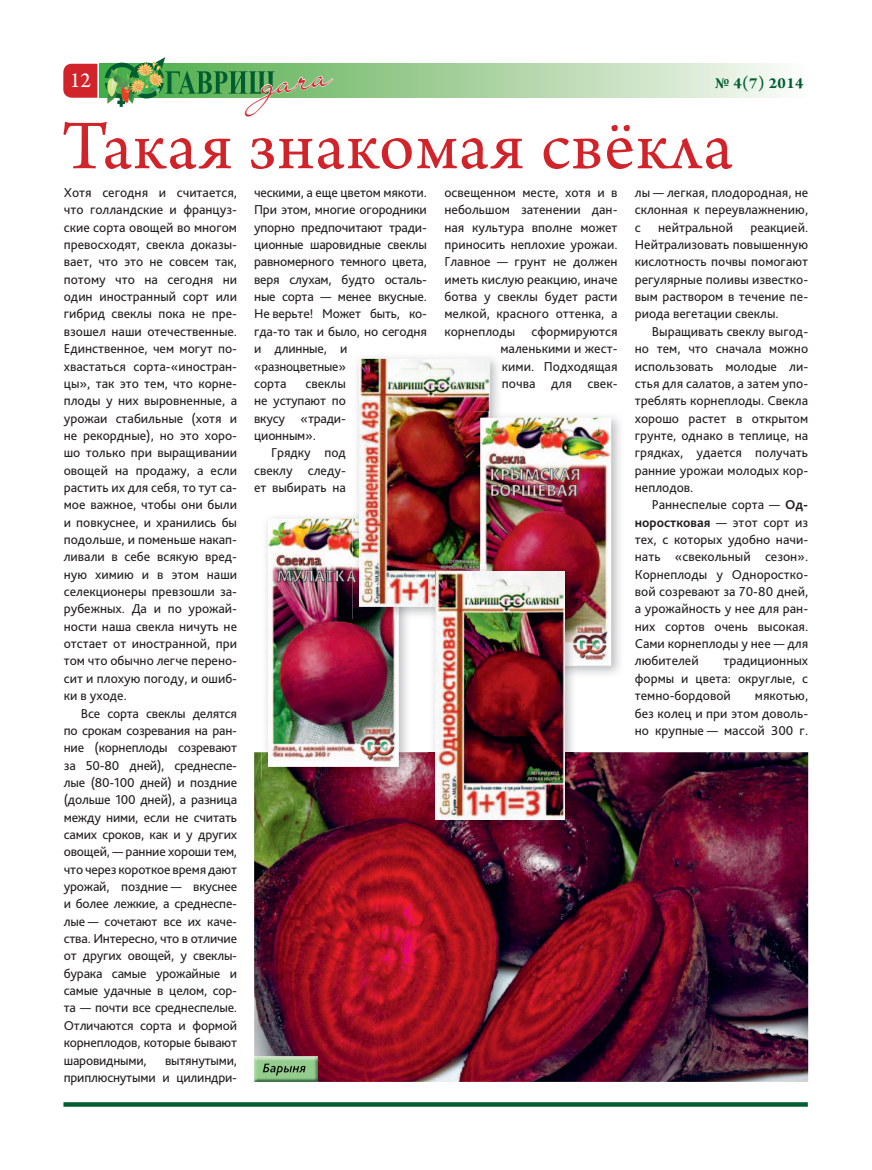
<style>
.page{position:relative;width:872px;height:1170px;background:#fff}
.page>*{position:absolute;margin:0;border:0;box-sizing:border-box;transform-origin:0 0}
.t1{font:73.5px "Arno Pro";letter-spacing:.02em;color:#d1232a}
.t2{font:45px "Liana C";color:#d1232a;scale:.93 1}
.t3{font:22.5px "Arno Pro";color:#fff}
.t4{font:700 16.5px "Arno Pro";color:#005d30}
.t5{font:13.5px/17.4px "Bliss Pro";color:#231f20;text-align:justify}
.s1{color:#fff}
.s2{font-weight:700}
</style>
<div class="page">
<svg style="left:99px;top:64px;width:684px;height:34px;background:#b3d8ac"></svg>
<svg style="left:63px;top:64px;width:34px;height:34px"></svg>
<svg style="left:63px;top:1102px;width:745px;height:4px;background:#0e663b"></svg>
<svg style="left:105px;top:57px;width:169px;height:50px"></svg>
<img style="left:254px;top:752px;width:554px;height:329px">
<img style="left:261px;top:517px;width:150px;height:262px">
<img style="left:268px;top:519px;width:130px;height:247px">
<img style="left:357px;top:357px;width:141px;height:258px">
<img style="left:352px;top:512px;width:59px;height:107px">
<img style="left:352px;top:519px;width:46px;height:100px">
<img style="left:359px;top:359px;width:130px;height:247px">
<img style="left:502px;top:416px;width:118px;height:258px">
<svg style="left:489px;top:411px;width:13px;height:7px"></svg>
<img style="left:474px;top:411px;width:15px;height:153px">
<img style="left:480px;top:418px;width:131px;height:247px">
<img style="left:429px;top:619px;width:148px;height:212px">
<img style="left:429px;top:564px;width:45px;height:55px">
<img style="left:564px;top:665px;width:13px;height:13px">
<img style="left:474px;top:564px;width:6px;height:7px">
<img style="left:480px;top:564px;width:97px;height:101px">
<img style="left:435px;top:571px;width:129px;height:248px">
<img style="left:254px;top:1056px;width:64px;height:25px">
<img style="left:289px;top:1063px;width:17px;height:12px">
<img style="left:289px;top:1065px;width:7px;height:7px">
<svg style="left:296px;top:1065px;width:10px;height:7px"></svg>
<svg style="left:263px;top:1063px;width:26px;height:12px"></svg>
<img style="left:265px;top:1068px;width:22px;height:2px">
<h3 class="t3" style="left:70px;top:66px;width:23px">12</h3>
<h2 class="t2" style="left:259px;top:66px;width:78px;rotate:-9deg"><span class="s1">д</span>ача</h2>
<p class="t4" style="left:715px;top:73px;width:90px">№ 4(7) 2014</p>
<h1 class="t1" style="left:62px;top:100px;width:673px">Такая знакомая свёкла</h1>
<p class="t5" style="left:64px;top:185px;width:175px">Хотя сегодня и считается, что голландские и француз&shy;ские сорта овощей во многом превосходят, свекла доказы&shy;вает, что это не совсем так, потому что на сегодня ни один иностранный сорт или гибрид свеклы пока не пре&shy;взошел наши отечественные.<br>Единственное, чем могут по&shy;хвастаться сорта-«иностран&shy;цы», так это тем, что корне&shy;плоды у них выровненные, а урожаи стабильные (хотя и не рекордные), но это хоро&shy;шо только при выращивании овощей на продажу, а если растить их для себя, то тут са&shy;мое важное, чтобы они были и повкуснее, и хранились бы подольше, и поменьше накап&shy;ливали в себе всякую вред&shy;ную химию и в этом наши селекционеры превзошли за&shy;рубежных. Да и по урожай&shy;ности наша свекла ничуть не отстает от иностранной, при том что обычно легче перено&shy;сит и плохую погоду, и ошиб&shy;ки в уходе.</p>
<p class="t5" style="left:64px;top:705px;width:175px;text-indent:17px">Все сорта свеклы делятся по срокам созревания на ран&shy;ние (корнеплоды созревают за 50-80 дней), среднеспе&shy;лые (80-100 дней) и поздние (дольше 100 дней), а разница между ними, если не считать самих сроков, как и у других овощей, — ранние хороши тем, что через короткое время дают урожай, поздние — вкуснее и более лежкие, а среднеспе&shy;лые — сочетают все их каче&shy;ства. Интересно, что в отличие от других овощей, у свеклы&shy;бурака самые урожайные и самые удачные в целом, сор&shy;та — почти все среднеспелые.<br>Отличаются сорта и формой корнеплодов, которые бывают шаровидными,</p>
<p class="t5" style="left:64px;top:1052px;width:175px;text-align:right">вытянутыми,<br>приплюснутыми и цилиндри-</p>
<p class="t5" style="left:254px;top:185px;width:174px;text-align:left">ческими, а еще цветом мякоти.<br>При этом, многие огородники упорно предпочитают тради&shy;ционные шаровидные свеклы равномерного темного цвета, веря слухам, будто осталь&shy;ные сорта — менее вкусные.<br>Не верьте! Может быть, ко&shy;гда-то так и было, но сегодня и длинные, и «разноцветные»<br>сорта</p>
<p class="t5" style="left:254px;top:376px;width:93px;text-indent:51px">свек лы не уступают по вкусу «тради&shy;ционным».</p>
<p class="t5" style="left:254px;top:445px;width:93px;text-indent:17px">Грядку под свеклу следу&shy;ет выбирать на</p>
<p class="t5" style="left:444px;top:185px;width:174px;text-align:right">освещенном месте, хотя и в небольшом затенении дан&shy;ная культура вполне может приносить неплохие урожаи.<br>Главное — грунт не должен иметь кислую реакцию, иначе ботва у свеклы будет расти мелкой, красного оттенка, а корнеплоды сформируются маленькими и жест-<br>кими. Подходящая<br>почва для свек-</p>
<p class="t5" style="left:635px;top:185px;width:175px">лы — легкая, плодородная, не склонная к переувлажнению, с</p>
<p class="t5" style="left:635px;top:220px;width:175px;text-indent:116px">реакцией.<br>Нейтрализовать повышенную кислотность почвы помогают регулярные поливы известко&shy;вым раствором в течение пе&shy;риода вегетации свеклы.</p>
<p class="t5" style="left:635px;top:324px;width:175px;text-indent:17px">Выращивать свеклу выгод&shy;но тем, что сначала можно использовать молодые ли&shy;стья для салатов, а затем упо&shy;треблять корнеплоды. Свекла хорошо растет в открытом грунте, однако в теплице, на грядках, удается получать ранние урожаи молодых кор&shy;неплодов.</p>
<p class="t5" style="left:635px;top:497px;width:175px;text-indent:17px">Раннеспелые сорта — <span class="s2">Од&shy;норостковая</span> — этот сорт из тех, с которых удобно начи&shy;нать «свекольный сезон».<br>Корнеплоды у Одноростко&shy;вой созревают за 70-80 дней, а урожайность у нее для ран&shy;них сортов очень высокая.<br>Сами корнеплоды у нее — для любителей</p>
<p class="t5" style="left:658px;top:220px;width:76px">нейтральной</p>
<p class="t5" style="left:635px;top:653px;width:175px;text-indent:89px">традиционных формы и цвета: округлые, с темно-бордовой</p>
<p class="t5" style="left:635px;top:688px;width:175px;text-indent:120px">мякотью, без колец и при этом доволь&shy;но крупные — массой 300 г.</p>
</div>
